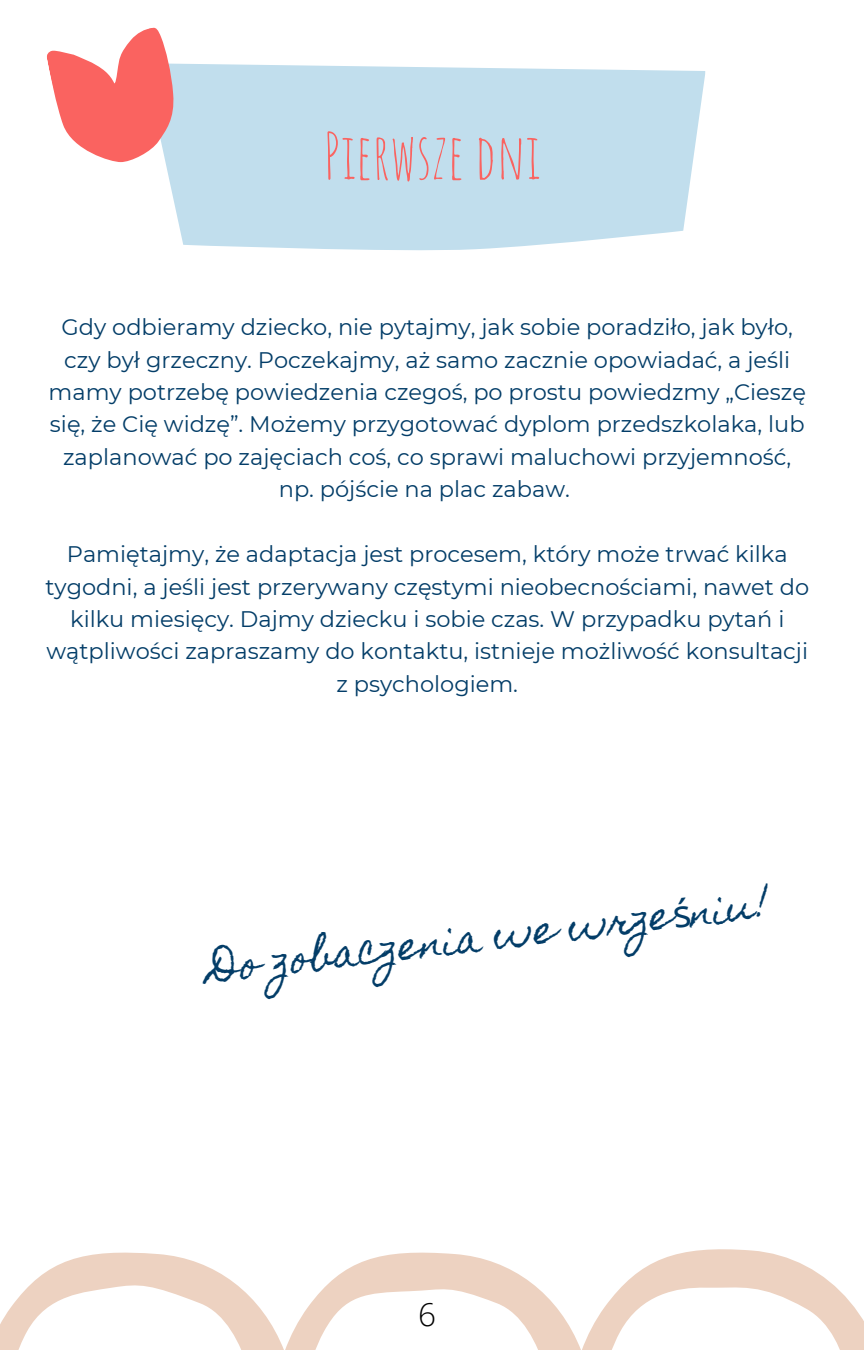
<style>
.page{position:relative;width:864px;height:1350px;background:#fff}
.page>*{position:absolute;margin:0;border:0;box-sizing:border-box;transform-origin:0 0}
.t1{font:63px "Amatic SC";color:#fa6360}
.t2{font:38.02px "Homemade Apple";color:#033d68}
.t3{font:300 31.5px "Open Sans";color:#000}
.t4{font:22.5px/32.4px "Montserrat";color:#033d68;text-align:center}
.s1{font-family:"Noto Sans"}
</style>
<div class="page">
<svg style="left:168px;top:64px;width:538px;height:187px;background:#c5e0ee"></svg>
<svg style="left:47px;top:27px;width:140px;height:147px"></svg>
<svg style="left:0;top:1249px;width:864px;height:101px"></svg>
<p class="t1" style="left:324px;top:115px;width:218px">Pierwsze dni</p>
<p class="t4" style="left:49px;top:311px;width:759px">Gdy odbieramy dziecko, nie pytajmy, jak sobie poradziło, jak było, czy był grzeczny. Poczekajmy, aż samo zacznie opowiadać, a jeśli mamy potrzebę powiedzenia czegoś, po prostu powiedzmy „Cieszę się, że Cię widzę”. Możemy przygotować dyplom przedszkolaka, lub zaplanować po zajęciach coś, co sprawi maluchowi przyjemność, np. pójście na plac zabaw.</p>
<p class="t4" style="left:45px;top:538px;width:765px">Pamiętajmy, że adaptacja jest procesem, który może trwać kilka tygodni, a jeśli jest przerywany częstymi nieobecnościami, nawet do kilku miesięcy. Dajmy dziecku i sobie czas. W przypadku pytań i wątpliwości zapraszamy do kontaktu, istnieje możliwość konsultacji z psychologiem.</p>
<p class="t2" style="left:208px;top:948px;width:565px;rotate:-7deg">Do zobaczenia we wrze<span class="s1">ś</span>niu!</p>
<p class="t3" style="left:418px;top:1292px;width:19px">6</p>
</div>
